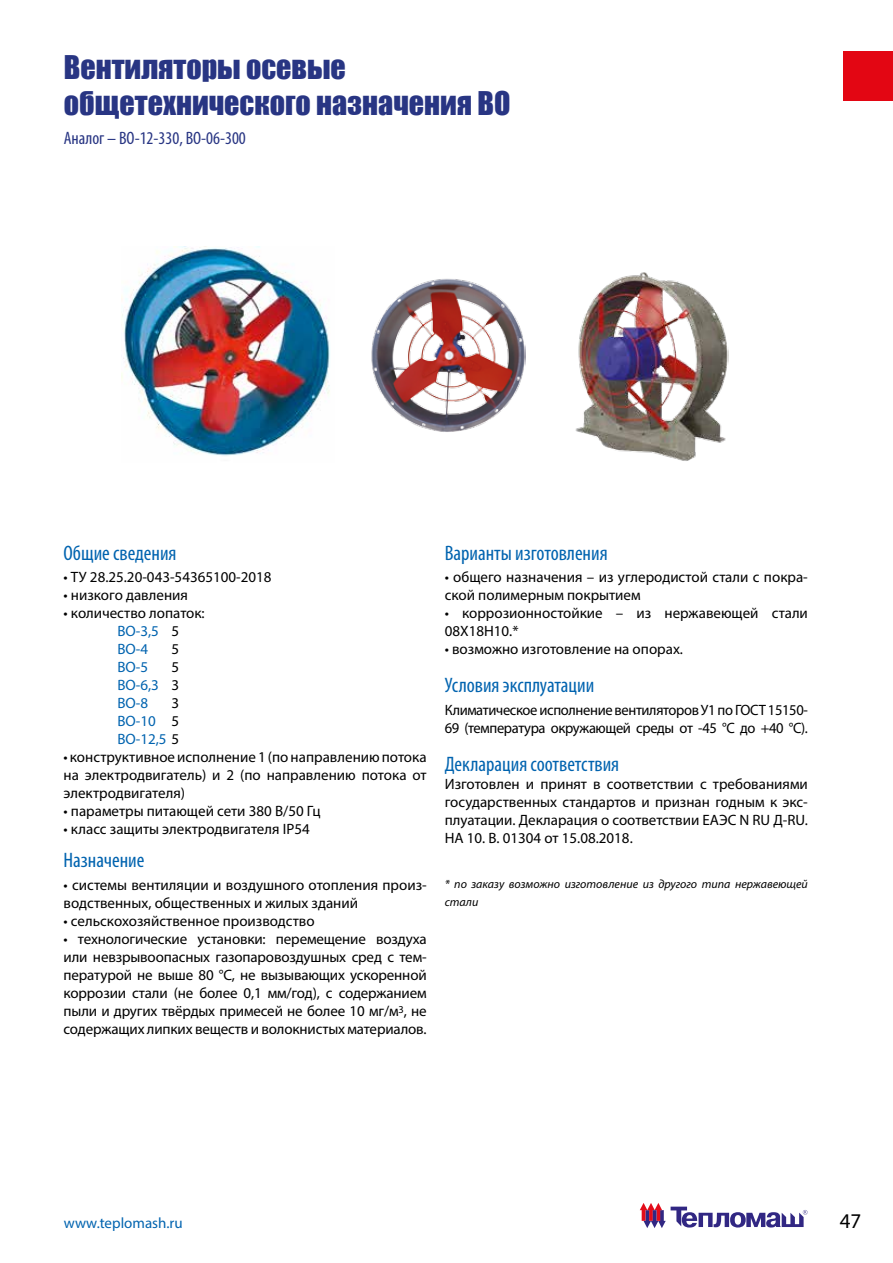
<style>
.page{position:relative;width:893px;height:1263px;background:#fff}
.page>*{position:absolute;margin:0;border:0;box-sizing:border-box;transform-origin:0 0}
.t1{font:30px/36px "Impact";color:#283583}
.t2{font:condensed 21px "Myriad Pro";color:#0063af}
.t3{font:21px "Myriad Pro";color:#000}
.t4{font:condensed 18px "Myriad Pro";color:#283583}
.t5{font:15px/18px "Myriad Pro";color:#000}
.t6{font:15px/18px "Myriad Pro";letter-spacing:-.025em;color:#000}
.t7{font:15px/18px "Myriad Pro";color:#0063af;text-align:justify}
.t8{font:italic 12px/18px "Myriad Pro";color:#000}
.s1{font-stretch:normal}
.s2{color:#0063af}
.s3{color:#000}
</style>
<div class="page">
<img style="left:575px;top:272px;width:154px;height:189px">
<img style="left:371px;top:278px;width:154px;height:154px">
<div style="left:843px;top:51px;width:50px;height:50px;background:#e30613"></div>
<svg style="left:640px;top:1203px;width:167px;height:25px"></svg>
<img style="left:122px;top:247px;width:208px;height:209px">
<h1 class="t1" style="left:64px;top:48px;width:448px">Вентиляторы осевые общетехнического назначения ВО</h1>
<p class="t4" style="left:64px;top:127px;width:184px">Аналог <span class="s1">–</span> ВО-12-330, ВО-06-300</p>
<h2 class="t2" style="left:64px;top:540px;width:115px">Общие сведения</h2>
<p class="t5" style="left:64px;top:568px;width:210px">• ТУ 28.25.20-043-54365100-2018</p>
<p class="t5" style="left:64px;top:586px;width:126px">• низкого давления</p>
<p class="t5" style="left:118px;top:604px;width:89px;text-indent:-54px">• количество лопаток:<br><span class="s2">ВО-3,5</span> 5<br><span class="s2">ВО-4</span></p>
<p class="t5" style="left:172px;top:640px;width:9px">5</p>
<p class="t7" style="left:118px;top:658px;width:32px">ВО-5</p>
<p class="t7" style="left:118px;top:658px;width:63px;text-indent:54px"><span class="s3">5<br></span>ВО-6,3 <span class="s3">3<br></span>ВО-8</p>
<p class="t7" style="left:118px;top:694px;width:63px;text-indent:54px"><span class="s3">3<br></span>ВО-10 <span class="s3">5<br></span>ВО-12,5 <span class="s3">5</span></p>
<p class="t5" style="left:64px;top:748px;width:365px;text-align:justify">• конструктивное исполнение 1 (по направлению потока на электродвигатель) и 2 (по направлению потока от электродвигателя)</p>
<p class="t5" style="left:64px;top:802px;width:259px">• параметры питающей сети 380 В/50 Гц</p>
<p class="t5" style="left:64px;top:820px;width:248px">• класс защиты электродвигателя IP54</p>
<h2 class="t2" style="left:64px;top:848px;width:82px">Назначение</h2>
<p class="t5" style="left:64px;top:875px;width:365px">• системы вентиляции и воздушного отопления произ&shy;водственных, общественных и жилых зданий</p>
<p class="t5" style="left:64px;top:911px;width:253px">• сельскохозяйственное производство</p>
<p class="t5" style="left:64px;top:929px;width:365px;text-align:justify">• технологические установки: перемещение воздуха или невзрывоопасных газопаровоздушных сред с тем&shy;пературой не выше 80 °С, не вызывающих ускоренной коррозии стали (не более 0,1 мм/год), с содержанием пыли и других твёрдых примесей не более 10 мг/м<sup>3</sup>, не содержащих липких веществ и волокнистых материалов.</p>
<h2 class="t2" style="left:445px;top:540px;width:164px">Варианты изготовления</h2>
<p class="t5" style="left:445px;top:568px;width:365px">• общего назначения – из углеродистой стали с покра&shy;ской полимерным покрытием</p>
<p class="t5" style="left:445px;top:604px;width:365px">• коррозионностойкие – из нержавеющей стали<br>08X18Н10.*</p>
<p class="t5" style="left:445px;top:640px;width:240px">• возможно изготовление на опорах.</p>
<h2 class="t2" style="left:445px;top:673px;width:151px">Условия эксплуатации</h2>
<p class="t6" style="left:445px;top:700px;width:365px">Климатическое исполнение вентиляторов У1 по ГОСТ 15150-<br>69 (температура окружающей среды от -45 °С до +40 °С).</p>
<h2 class="t2" style="left:445px;top:751px;width:176px">Декларация соответствия</h2>
<p class="t5" style="left:445px;top:774px;width:365px;text-align:justify">Изготовлен и принят в соответствии с требованиями государственных стандартов и признан годным к экс&shy;плуатации. Декларация о соответствии ЕАЭС N RU Д-RU.<br>HA 10. B. 01304 от 15.08.2018.</p>
<p class="t8" style="left:445px;top:875px;width:365px">* по заказу возможно изготовление из другого типа нержавеющей стали</p>
<p class="t7" style="left:64px;top:1214px;width:120px">www.teplomash.ru</p>
<h2 class="t3" style="left:840px;top:1208px;width:23px">47</h2>
</div>
